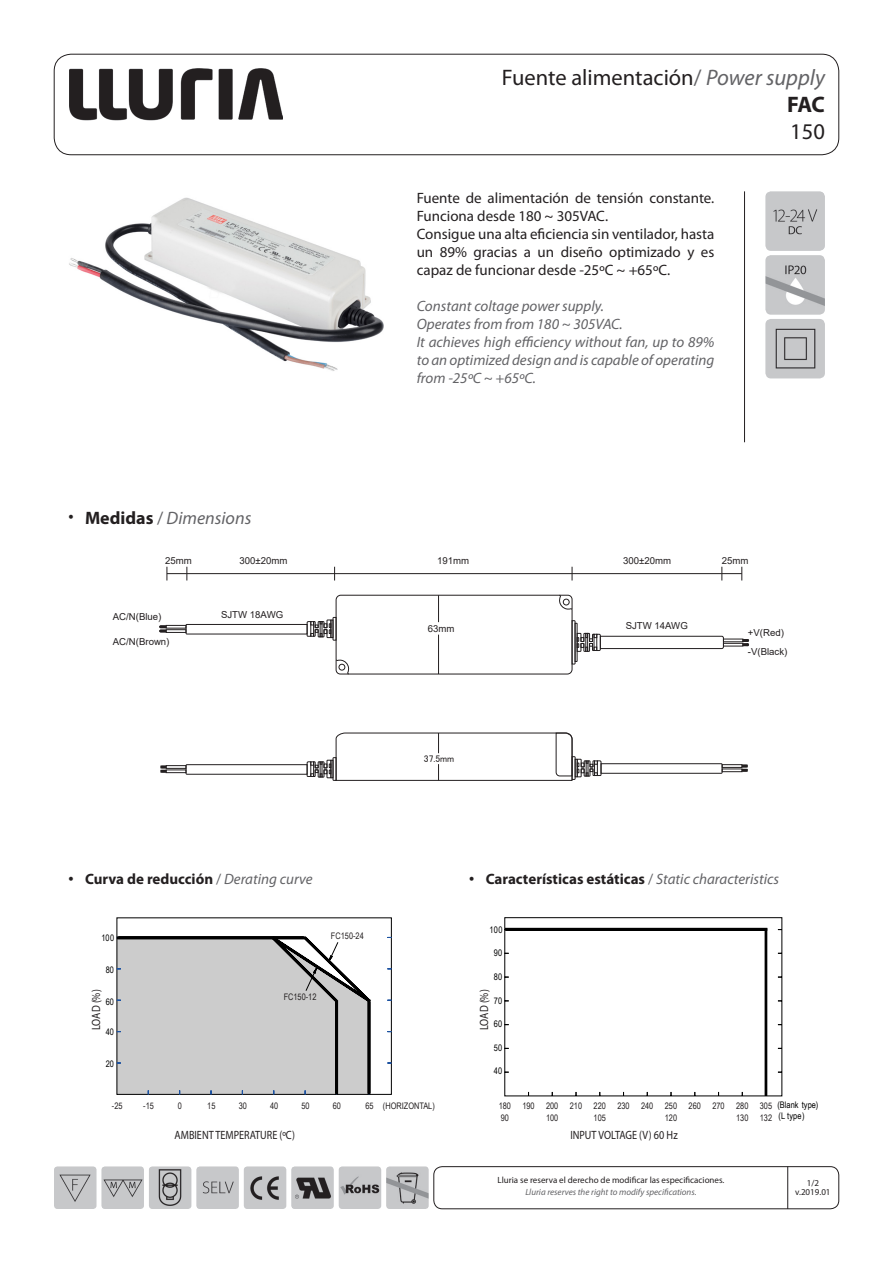
<style>
.page{position:relative;width:893px;height:1263px;background:#fff}
.page>*{position:absolute;margin:0;border:0;box-sizing:border-box;transform-origin:0 0}
.t1{font:22.5px/27px "Myriad Pro";color:#231f20;text-align:right}
.t2{font:italic 18px "Myriad Pro";color:#636366}
.t3{font:15px/18px "Myriad Pro";color:#231f20}
.t4{font:italic 15px/18px "Myriad Pro";color:#636366;text-align:justify}
.t5{font:700 15px "Myriad Pro";color:#231f20}
.t6{font:15px "Minion Pro";color:#231f20}
.t7{font:12px "Myriad Pro";color:#231f20;scale:.85 1}
.t8{font:9.6px/19px "Arial";color:#231f20}
.t9{font:9.6px "MS P Gothic";color:#231f20}
.t10{font:9.15px/11.1px "Arial Narrow";color:#000}
.t11{font:9px "Arial Narrow";color:#231f20}
.t12{font:9px/8.9px "Myriad Pro";color:#231f20;text-align:center}
.t13{font:italic 9px "Myriad Pro";color:#636366}
.t14{font:9px "Arial Narrow";color:#000}
.s1{color:#636366}
.s2{font-style:italic;color:#636366}
.s3{font-weight:700}
.s4{font-weight:700;font-style:normal;color:#231f20}
.s5{font-style:normal}
.s6{font-weight:400;color:#636366}
.s7{font-weight:400;font-style:italic;color:#636366}
</style>
<div class="page">
<div style="left:434px;top:1166px;width:405px;height:43px;border:1px solid #231f20;border-radius:9px"></div>
<hr style="left:787px;top:1166px;width:1px;height:43px;background:#231f20">
<img style="left:244px;top:1166px;width:42px;height:43px">
<img style="left:101px;top:1166px;width:43px;height:43px">
<img style="left:54px;top:1166px;width:43px;height:43px">
<img style="left:291px;top:1166px;width:43px;height:43px">
<img style="left:339px;top:1166px;width:42px;height:43px">
<img style="left:149px;top:1166px;width:42px;height:43px">
<img style="left:386px;top:1166px;width:43px;height:43px">
<img style="left:196px;top:1166px;width:43px;height:43px">
<img style="left:70px;top:68px;width:213px;height:52px">
<div style="left:54px;top:54px;width:785px;height:101px;border:1px solid #231f20;border-radius:17px"></div>
<img style="left:69px;top:197px;width:315px;height:174px">
<hr style="left:744px;top:191px;width:1px;height:251px;background:#231f20">
<img style="left:765px;top:191px;width:60px;height:60px">
<img style="left:765px;top:255px;width:60px;height:60px">
<img style="left:765px;top:319px;width:60px;height:59px">
<div style="left:166px;top:770px;width:20px;height:3px;border:1px solid #231f20"></div>
<div style="left:166px;top:765px;width:20px;height:4px;border:1px solid #231f20"></div>
<svg style="left:161px;top:766px;width:5px;height:6px"></svg>
<div style="left:722px;top:769px;width:20px;height:3px;border:1px solid #231f20"></div>
<div style="left:722px;top:764px;width:20px;height:4px;border:1px solid #231f20"></div>
<svg style="left:742px;top:765px;width:6px;height:6px"></svg>
<svg style="left:185px;top:732px;width:538px;height:49px"></svg>
<div style="left:723px;top:643px;width:20px;height:3px;border:1px solid #231f20"></div>
<svg style="left:743px;top:639px;width:6px;height:7px"></svg>
<div style="left:166px;top:629px;width:20px;height:4px;border:1px solid #231f20"></div>
<div style="left:166px;top:625px;width:20px;height:3px;border:1px solid #231f20"></div>
<svg style="left:159px;top:625px;width:7px;height:7px"></svg>
<hr style="left:187px;top:573px;width:535px;height:1px;background:#231f20">
<svg style="left:185px;top:595px;width:539px;height:80px"></svg>
<svg style="left:334px;top:567px;width:1px;height:13px"></svg>
<svg style="left:572px;top:567px;width:1px;height:13px"></svg>
<svg style="left:722px;top:567px;width:20px;height:13px"></svg>
<svg style="left:167px;top:567px;width:21px;height:13px"></svg>
<svg style="left:504px;top:917px;width:278px;height:179px"></svg>
<hr style="left:765px;top:928px;width:2px;height:168px;background:#000">
<svg style="left:117px;top:934px;width:256px;height:160px;background:#c4c4c4"></svg>
<h1 class="t1" style="left:502px;top:64px;width:325px">Fuente alimentación<span class="s1">/</span> <span class="s2">Power supply<br></span><span class="s3">FAC</span></h1>
<h1 class="t1" style="left:790px;top:118px;width:36px">150</h1>
<p class="t3" style="left:417px;top:188px;width:299px">Fuente de alimentación de tensión constante.<br>Funciona desde 180 ~ 305VAC.</p>
<p class="t3" style="left:417px;top:224px;width:299px;text-align:justify">Consigue una alta eficiencia sin ventilador, hasta un 89% gracias a un diseño optimizado y es capaz de funcionar desde -25ºC ~ +65ºC.</p>
<p class="t4" style="left:417px;top:296px;width:189px">Constant coltage power supply.</p>
<p class="t4" style="left:417px;top:314px;width:207px">Operates from from 180 ~ 305VAC.</p>
<p class="t4" style="left:417px;top:332px;width:299px">It achieves high efficiency without fan, up to 89% to an optimized design and is capable of operating from -25ºC ~ +65ºC.</p>
<p class="t6" style="left:68px;top:505px;width:7px">•</p>
<p class="t2" style="left:85px;top:507px;width:168px"><span class="s4">Medidas</span> <span class="s5">/</span> Dimensions</p>
<p class="t8" style="left:165px;top:550px;width:28px">25mm</p>
<p class="t8" style="left:239px;top:550px;width:50px">300±20mm</p>
<p class="t8" style="left:623px;top:550px;width:50px">300±20mm</p>
<p class="t8" style="left:722px;top:550px;width:28px">25mm</p>
<p class="t8" style="left:437px;top:550px;width:34px">191mm</p>
<p class="t8" style="left:221px;top:605px;width:64px">SJTW 18AWG</p>
<p class="t8" style="left:113px;top:607px;width:50px">AC/N(Blue)</p>
<p class="t8" style="left:113px;top:632px;width:58px">AC/N(Brown)</p>
<p class="t8" style="left:748px;top:622px;width:41px">+V(Red) -V(Black)</p>
<p class="t8" style="left:626px;top:616px;width:64px">SJTW 14AWG</p>
<p class="t8" style="left:428px;top:619px;width:28px">63mm</p>
<p class="t9" style="left:424px;top:754px;width:32px">37.5mm</p>
<p class="t6" style="left:68px;top:867px;width:7px">•</p>
<p class="t5" style="left:85px;top:869px;width:229px">Curva de reducción <span class="s6">/</span> <span class="s7">Derating curve</span></p>
<p class="t6" style="left:469px;top:867px;width:7px">•</p>
<p class="t5" style="left:486px;top:869px;width:295px">Características estáticas <span class="s6">/</span> <span class="s7">Static characteristics</span></p>
<p class="t14" style="left:101px;top:931px;width:14px">100</p>
<p class="t14" style="left:106px;top:963px;width:10px">80</p>
<p class="t7" style="left:89px;top:1030px;width:49px;rotate:-90deg">LOAD (%)</p>
<p class="t14" style="left:106px;top:995px;width:10px">60</p>
<p class="t14" style="left:106px;top:1025px;width:10px">40</p>
<p class="t14" style="left:106px;top:1057px;width:10px">20</p>
<p class="t11" style="left:331px;top:929px;width:34px">FC150-24</p>
<p class="t11" style="left:284px;top:990px;width:34px">FC150-12</p>
<p class="t11" style="left:112px;top:1099px;width:12px">-25</p>
<p class="t11" style="left:143px;top:1099px;width:12px">-15</p>
<p class="t11" style="left:178px;top:1099px;width:6px">0</p>
<p class="t11" style="left:207px;top:1099px;width:10px">15</p>
<p class="t11" style="left:239px;top:1099px;width:10px">30</p>
<p class="t11" style="left:270px;top:1099px;width:10px">40</p>
<p class="t11" style="left:301px;top:1099px;width:10px">50</p>
<p class="t11" style="left:333px;top:1099px;width:10px">60</p>
<p class="t11" style="left:365px;top:1099px;width:10px">65</p>
<p class="t11" style="left:383px;top:1099px;width:53px">(HORIZONTAL)</p>
<p class="t7" style="left:175px;top:1127px;width:143px">AMBIENT TEMPERATURE (ºC)</p>
<p class="t10" style="left:490px;top:923px;width:14px">100</p>
<p class="t10" style="left:494px;top:947px;width:10px">90</p>
<p class="t10" style="left:494px;top:971px;width:10px">80</p>
<p class="t10" style="left:494px;top:994px;width:10px">70</p>
<p class="t10" style="left:494px;top:1018px;width:10px">60</p>
<p class="t10" style="left:494px;top:1042px;width:10px">50</p>
<p class="t10" style="left:494px;top:1065px;width:10px">40</p>
<p class="t7" style="left:477px;top:1030px;width:49px;rotate:-90deg">LOAD (%)</p>
<p class="t11" style="left:499px;top:1099px;width:14px">180</p>
<p class="t11" style="left:501px;top:1111px;width:10px">90</p>
<p class="t11" style="left:522px;top:1099px;width:14px">190</p>
<p class="t11" style="left:546px;top:1099px;width:14px">200</p>
<p class="t11" style="left:570px;top:1099px;width:14px">210</p>
<p class="t11" style="left:594px;top:1099px;width:14px">220</p>
<p class="t11" style="left:617px;top:1099px;width:14px">230</p>
<p class="t11" style="left:641px;top:1099px;width:14px">240</p>
<p class="t11" style="left:665px;top:1099px;width:14px">250</p>
<p class="t11" style="left:546px;top:1111px;width:14px">100</p>
<p class="t11" style="left:594px;top:1111px;width:14px">105</p>
<p class="t11" style="left:665px;top:1111px;width:14px">120</p>
<p class="t7" style="left:570px;top:1127px;width:128px">INPUT VOLTAGE (V) 60 Hz</p>
<p class="t11" style="left:689px;top:1099px;width:14px">260</p>
<p class="t11" style="left:712px;top:1099px;width:14px">270</p>
<p class="t11" style="left:736px;top:1099px;width:14px">280</p>
<p class="t11" style="left:736px;top:1111px;width:14px">130</p>
<p class="t10" style="left:777px;top:1099px;width:42px">(Blank type) (L type)</p>
<p class="t11" style="left:760px;top:1099px;width:14px">305</p>
<p class="t11" style="left:760px;top:1111px;width:14px">132</p>
<p class="t12" style="left:497px;top:1176px;width:228px">Lluria se reserva el derecho de modificar las especificaciones.</p>
<p class="t13" style="left:525px;top:1186px;width:173px">Lluria reserves the right to modify specifications.</p>
<p class="t12" style="left:795px;top:1178px;width:37px">1/2 v.2019.01</p>
</div>
